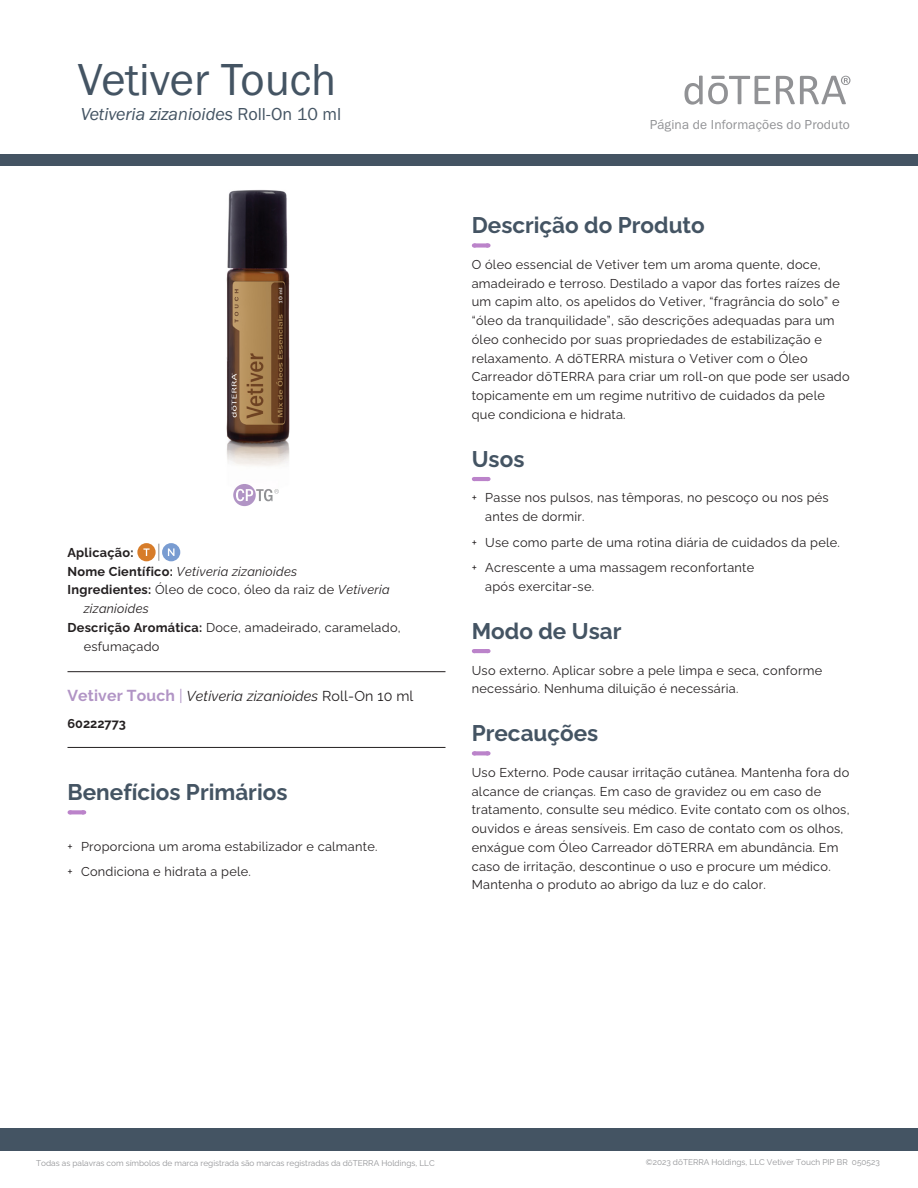
<style>
.page{position:relative;width:918px;height:1188px;background:#fff}
.page>*{position:absolute;margin:0;border:0;box-sizing:border-box;transform-origin:0 0}
.Main_Title{font:46.5px "Franklin Gothic URW Boo";letter-spacing:-.005em;color:#445463}
.Header__Sanctuary_da{font:700 22.5px "Ralewayd T";color:#445463}
.Product_Descriptor_T{font:18px "Franklin Gothic URW Boo Ita";color:#445463}
.Tag_Title_Italic__To{font:italic 14.25px "Ralewayd T";letter-spacing:.01em;color:#231f20}
.t1{font:13.5px "Franklin Gothic URW Boo";letter-spacing:.01em;color:#919295}
.Body{font:12.75px/18.8px "Ralewayd T";letter-spacing:.02em;color:#231f20}
.Oil_Attributes_Panel{font:12.75px/18.8px "Ralewayd T";letter-spacing:.02em;color:#231f20}
.Oil_Attributes_Panel-2{font:italic 12.75px "Ralewayd T";letter-spacing:.02em;color:#231f20}
.Oil_Attributes_Panel-3{font:700 12.75px "Ralewayd T";letter-spacing:.02em;color:#231f20}
.Tag_SKU__Bottom_Rule{font:700 12.75px "Ralewayd T";color:#231f20}
.Footer_Right{font:8.25px "Ralewayd T";color:#919295}
.s1{font-family:"Franklin Gothic URW Boo"}
.s2{font-weight:700;font-style:normal}
.s3{font-weight:700}
.s4{font-style:italic}
.s5{font-weight:700;font-style:normal;font-size:15.75px;color:#b194c5}
.s6{font-style:normal;font-size:15.75px;color:#b194c5}
.s7{font-style:normal}
</style>
<div class="page">
<div style="left:0;top:155px;width:918px;height:11px;background:#445463"></div>
<div style="left:0;top:1128px;width:918px;height:23px;background:#445463"></div>
<svg style="left:776px;top:76px;width:74px;height:28px"></svg>
<svg style="left:684px;top:76px;width:86px;height:29px"></svg>
<hr style="left:68px;top:671px;width:378px;height:1px;background:#231f20">
<hr style="left:68px;top:747px;width:378px;height:1px;background:#231f20">
<svg style="left:70px;top:810px;width:14px;height:4px"></svg>
<svg style="left:158px;top:544px;width:1px;height:17px"></svg>
<div style="left:137px;top:543px;width:19px;height:18px;background:#d77c29;border-radius:50%"></div>
<svg style="left:143px;top:548px;width:7px;height:8px"></svg>
<div style="left:162px;top:543px;width:18px;height:18px;background:#799cd1;border-radius:50%"></div>
<svg style="left:168px;top:548px;width:6px;height:8px"></svg>
<div style="left:474px;top:243px;width:14px;height:5px;background:#bb83ca"></div>
<svg style="left:481px;top:243px;width:8px;height:5px"></svg>
<hr style="left:474px;top:477px;width:14px;height:4px;background:#bb83ca">
<hr style="left:474px;top:649px;width:14px;height:4px;background:#bb83ca">
<svg style="left:475px;top:751px;width:6px;height:4px"></svg>
<svg style="left:481px;top:751px;width:8px;height:4px"></svg>
<img style="left:226px;top:190px;width:64px;height:317px">
<p class="Main_Title" style="left:78px;top:51px;width:260px">Vetiver Touch</p>
<p class="Product_Descriptor_T" style="left:81px;top:102px;width:262px">Vetiveria zizanioides <span class="s1">Roll-On 10 ml</span></p>
<p class="Oil_Attributes_Panel-3" style="left:68px;top:542px;width:68px">Aplicação:</p>
<p class="Oil_Attributes_Panel-2" style="left:68px;top:561px;width:231px"><span class="s2">Nome Científico:</span> Vetiveria zizanioides</p>
<p class="Oil_Attributes_Panel" style="left:84px;top:579px;width:308px;text-indent:-16px"><span class="s3">Ingredientes:</span> Óleo de coco, óleo da raiz de <span class="s4">Vetiveria zizanioides</span></p>
<p class="Oil_Attributes_Panel" style="left:84px;top:617px;width:319px;text-indent:-16px"><span class="s3">Descrição Aromática:</span> Doce, amadeirado, caramelado, esfumaçado</p>
<p class="Tag_Title_Italic__To" style="left:68px;top:685px;width:347px"><span class="s5">Vetiver Touch</span> <span class="s6">|</span> Vetiveria zizanioides <span class="s7">Roll-On 10 ml</span></p>
<p class="Tag_SKU__Bottom_Rule" style="left:68px;top:713px;width:60px">60222773</p>
<p class="Header__Sanctuary_da" style="left:68px;top:775px;width:222px">Benefícios Primários</p>
<p class="Body" style="left:68px;top:836px;width:312px">+ Proporciona um aroma estabilizador e calmante.</p>
<p class="Body" style="left:68px;top:861px;width:185px">+ Condiciona e hidrata a pele.</p>
<p class="t1" style="left:650px;top:116px;width:202px">Página de Informações do Produto</p>
<p class="Header__Sanctuary_da" style="left:472px;top:208px;width:235px">Descrição do Produto</p>
<p class="Body" style="left:472px;top:254px;width:379px">O óleo essencial de Vetiver tem um aroma quente, doce, amadeirado e terroso. Destilado a vapor das fortes raízes de um capim alto, os apelidos do Vetiver, “fragrância do solo” e “óleo da tranquilidade”, são descrições adequadas para um óleo conhecido por suas propriedades de estabilização e relaxamento. A dōTERRA mistura o Vetiver com o Óleo Carreador dōTERRA para criar um roll-on que pode ser usado topicamente em um regime nutritivo de cuidados da pele que condiciona e hidrata.</p>
<p class="Header__Sanctuary_da" style="left:472px;top:441px;width:54px">Usos</p>
<p class="Body" style="left:485px;top:487px;width:345px;text-indent:-14px">+ Passe nos pulsos, nas têmporas, no pescoço ou nos pés antes de dormir.</p>
<p class="Body" style="left:472px;top:532px;width:370px">+ Use como parte de uma rotina diária de cuidados da pele.</p>
<p class="Body" style="left:485px;top:557px;width:270px;text-indent:-14px">+ Acrescente a uma massagem reconfortante após exercitar-se.</p>
<p class="Header__Sanctuary_da" style="left:472px;top:613px;width:151px">Modo de Usar</p>
<p class="Body" style="left:472px;top:659px;width:352px">Uso externo. Aplicar sobre a pele limpa e seca, conforme necessário. Nenhuma diluição é necessária.</p>
<p class="Header__Sanctuary_da" style="left:472px;top:716px;width:128px">Precauções</p>
<p class="Body" style="left:472px;top:762px;width:379px">Uso Externo. Pode causar irritação cutânea. Mantenha fora do alcance de crianças. Em caso de gravidez ou em caso de tratamento, consulte seu médico. Evite contato com os olhos, ouvidos e áreas sensíveis. Em caso de contato com os olhos, enxágue com Óleo Carreador dōTERRA em abundância. Em caso de irritação, descontinue o uso e procure um médico.<br>Mantenha o produto ao abrigo da luz e do calor.</p>
<p class="Footer_Right" style="left:36px;top:1157px;width:400px">Todas as palavras com símbolos de marca registrada são marcas registradas da dōTERRA Holdings, LLC</p>
<p class="Footer_Right" style="left:646px;top:1156px;width:235px">©2023 dōTERRA Holdings, LLC Vetiver Touch PIP BR 050523</p>
</div>
